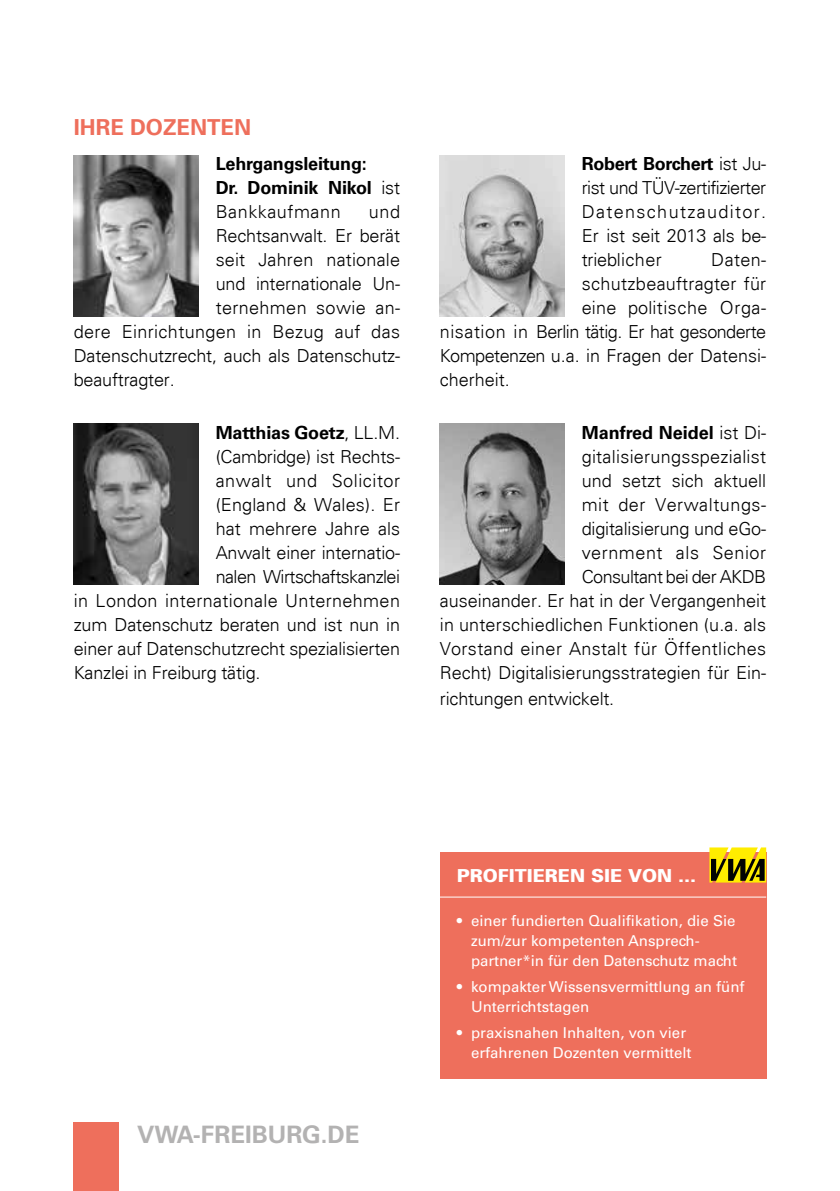
<style>
.page{position:relative;width:840px;height:1191px;background:#fff}
.page>*{position:absolute;margin:0;border:0;box-sizing:border-box;transform-origin:0 0}
.t1{font:700 24px "Univers LT Std";color:#b3b2b2}
.t2{font:700 22px "Univers LT Std";color:#ee6f5c}
.t3{font:300 18px/24px "Univers";color:#000;text-align:justify}
.t4{font:700 18px/24px "Univers LT Std";letter-spacing:-.01em;color:#000}
.t5{font:300 18px "Univers";letter-spacing:.02em;color:#000}
.t6{font:300 18px "Univers";letter-spacing:-.03em;color:#000}
.t7{font:300 18px "Univers";letter-spacing:.03em;color:#000}
.t8{font:900 18px "Univers 75";color:#fff}
.t9{font:15px/20px "Univers LT Std";color:#fff}
.s1{font-family:"Univers";font-weight:300}
</style>
<div class="page">
<div style="left:74px;top:1123px;width:45px;height:68px;background:#ee6f5c"></div>
<img style="left:74px;top:156px;width:124px;height:160px">
<img style="left:74px;top:424px;width:124px;height:160px">
<img style="left:439px;top:156px;width:125px;height:160px">
<img style="left:439px;top:424px;width:125px;height:160px">
<div style="left:439px;top:852px;width:326px;height:227px;background:#ee6f5c"></div>
<hr style="left:439px;top:896px;width:326px;height:1px;background:#fff">
<svg style="left:709px;top:847px;width:56px;height:35px;background:#a5970a"></svg>
<p class="t2" style="left:74px;top:114px;width:179px">IHRE DOZENTEN</p>
<p class="t4" style="left:215px;top:152px;width:186px">Lehrgangsleitung:<br>Dr. Dominik Nikol <span class="s1">ist</span></p>
<p class="t7" style="left:215px;top:201px;width:126px">Bankkaufmann</p>
<p class="t3" style="left:369px;top:200px;width:33px">und</p>
<p class="t3" style="left:215px;top:224px;width:186px">Rechtsanwalt. Er berät</p>
<p class="t3" style="left:215px;top:248px;width:186px">seit Jahren nationale</p>
<p class="t3" style="left:215px;top:272px;width:186px">und internationale Un-</p>
<p class="t5" style="left:215px;top:297px;width:186px">ternehmen sowie an-</p>
<p class="t5" style="left:74px;top:321px;width:327px">dere Einrichtungen in Bezug auf das</p>
<p class="t3" style="left:74px;top:344px;width:327px">Datenschutzrecht, auch als Datenschutz-</p>
<p class="t3" style="left:74px;top:368px;width:102px">beauftragter.</p>
<p class="t4" style="left:215px;top:420px;width:186px">Matthias Goetz<span class="s1">, LL.M.</span></p>
<p class="t3" style="left:215px;top:444px;width:186px">(Cambridge) ist Rechts-</p>
<p class="t7" style="left:215px;top:469px;width:186px">anwalt und Solicitor</p>
<p class="t3" style="left:215px;top:492px;width:186px">(England &amp; Wales). Er</p>
<p class="t3" style="left:215px;top:516px;width:186px">hat mehrere Jahre als</p>
<p class="t3" style="left:215px;top:540px;width:186px">Anwalt einer internatio-</p>
<p class="t6" style="left:215px;top:565px;width:186px">nalen Wirtschaftskanzlei</p>
<p class="t5" style="left:74px;top:589px;width:327px">in London internationale Unternehmen</p>
<p class="t3" style="left:74px;top:612px;width:327px">zum Datenschutz beraten und ist nun in</p>
<p class="t3" style="left:74px;top:636px;width:327px">einer auf Datenschutzrecht spezialisierten</p>
<p class="t3" style="left:74px;top:660px;width:188px">Kanzlei in Freiburg tätig.</p>
<p class="t4" style="left:581px;top:152px;width:186px">Robert Borchert <span class="s1">ist Ju-</span></p>
<p class="t3" style="left:581px;top:176px;width:186px">rist und TÜV-zertifizierter Datenschutzauditor.<br>Er ist seit 2013 als be&shy;trieblicher</p>
<p class="t3" style="left:711px;top:248px;width:56px">Daten-</p>
<p class="t3" style="left:581px;top:272px;width:186px">schutzbeauftragter für</p>
<p class="t7" style="left:581px;top:297px;width:186px">eine politische Orga-</p>
<p class="t6" style="left:439px;top:321px;width:327px">nisation in Berlin tätig. Er hat gesonderte</p>
<p class="t3" style="left:439px;top:344px;width:327px">Kompetenzen u.a. in Fragen der Datensi-</p>
<p class="t3" style="left:439px;top:368px;width:72px">cherheit.</p>
<p class="t4" style="left:581px;top:420px;width:186px">Manfred Neidel <span class="s1">ist Di-</span></p>
<p class="t3" style="left:439px;top:444px;width:327px;text-align:right">gitalisierungsspezialist<br>und setzt sich aktuell<br>mit der Verwaltungs-<br>digitalisierung und eGo-<br>vernment als Senior<br>Consultant bei der AKDB<br>auseinander. Er hat in der Vergangenheit in unterschiedlichen Funktionen (u.a. als<br>Vorstand einer Anstalt für Öffentliches<br>Recht) Digitalisierungsstrategien für Ein-</p>
<p class="t3" style="left:439px;top:686px;width:176px">richtungen entwickelt.</p>
<h1 class="t1" style="left:137px;top:1120px;width:224px">VWA-FREIBURG.DE</h1>
<p class="t8" style="left:456px;top:864px;width:240px">PROFITIEREN SIE VON …</p>
<p class="t9" style="left:471px;top:910px;width:267px;text-indent:-14px">• einer fundierten Qualifikation, die Sie zum/zur kompetenten Ansprech&shy;partner*in für den Datenschutz macht</p>
<p class="t9" style="left:471px;top:976px;width:275px;text-indent:-14px">• kompakter Wissensvermittlung an fünf<br>Unterrichtstagen</p>
<p class="t9" style="left:471px;top:1023px;width:222px;text-indent:-14px">• praxisnahen Inhalten, von vier erfahrenen Dozenten vermittelt</p>
</div>
